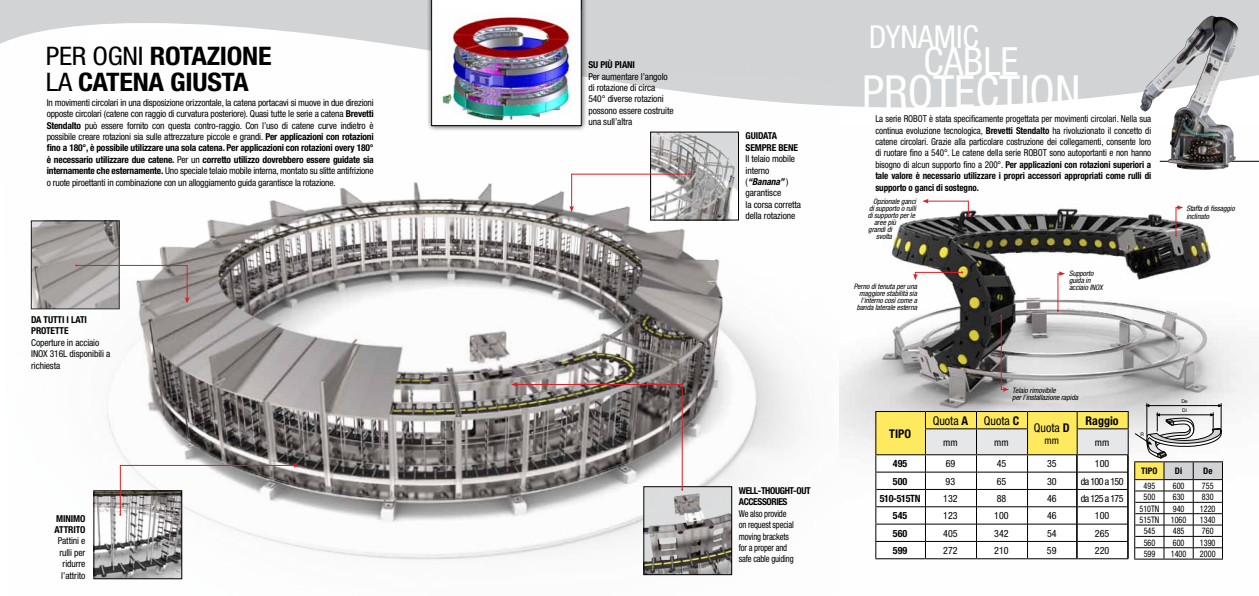
<style>
.page{position:relative;width:1259px;height:596px;background:#fff}
.page>*{position:absolute;margin:0;border:0;box-sizing:border-box;transform-origin:0 0}
.t1{font:condensed 45.7px "Helvetica Neue";color:#fff}
.t2{font:condensed 38.8px "Helvetica Neue";color:#fff}
.t3{font:condensed 31.6px "Helvetica Neue";color:#fff}
.t4{font:700 condensed 25.5px/26px "Helvetica Neue";letter-spacing:-.01em;color:#000;scale:1.1 1}
.t5{font:condensed 12px "Helvetica Neue";color:#000}
.t6{font:700 condensed 12px "Helvetica Neue";color:#000}
.t7{font:condensed 10px "Helvetica Neue";color:#000}
.t8{font:700 condensed 10px "Helvetica Neue";color:#000}
.t9{font:700 condensed 10px "Helvetica Neue";letter-spacing:-.03em;color:#000}
.t10{font:condensed 9.5px/11.4px "Helvetica Neue";letter-spacing:-.01em;color:#000}
.t11{font:condensed 9.5px/11.4px "Helvetica Neue";letter-spacing:-.01em;color:#000;text-align:justify;scale:.95 1}
.t12{font:condensed 9.5px/11.4px "Helvetica Neue";letter-spacing:-.01em;color:#000;scale:.9 1}
.t13{font:700 condensed 9.5px/11.4px "Helvetica Neue";letter-spacing:-.01em;color:#000}
.t14{font:700 condensed 9.5px/11.4px "Helvetica Neue";letter-spacing:-.04em;color:#000}
.t15{font:condensed 9px "Helvetica Neue";color:#000;scale:.9 1}
.t16{font:700 condensed 9px "Helvetica Neue";color:#000}
.t17{font:italic condensed 7.5px/7px "Helvetica Neue";letter-spacing:-.01em;color:#000}
.t18{font:5.1px/9.2px "Helvetica Neue";color:#000}
.s1{font-weight:400}
.s2{font-weight:700}
.s3{font-weight:700;font-style:italic}
</style>
<div class="page">
<div style="left:0;top:0;width:1259px;height:108px;background:#d1d3d4"></div>
<img style="left:1px;top:0;width:838px;height:580px">
<img style="left:839px;top:156px;width:420px;height:404px">
<svg style="left:1057px;top:271px;width:8px;height:40px"></svg>
<svg style="left:1175px;top:205px;width:8px;height:31px"></svg>
<svg style="left:1000px;top:314px;width:9px;height:77px"></svg>
<svg style="left:913px;top:271px;width:50px;height:9px"></svg>
<svg style="left:922px;top:199px;width:47px;height:17px"></svg>
<img style="left:645px;top:488px;width:85px;height:84px">
<div style="left:643px;top:486px;width:89px;height:88px;border:1px solid #000"></div>
<img style="left:652px;top:134px;width:84px;height:84px">
<svg style="left:75px;top:264px;width:114px;height:39px"></svg>
<svg style="left:569px;top:173px;width:121px;height:39px"></svg>
<svg style="left:511px;top:382px;width:172px;height:108px;background:#85807e"></svg>
<div style="left:426px;top:0;width:161px;height:132px;background:#000;opacity:.75"></div>
<img style="left:431px;top:0;width:150px;height:126px">
<img style="left:96px;top:492px;width:84px;height:84px">
<div style="left:94px;top:490px;width:88px;height:88px;border:1px solid #000"></div>
<svg style="left:119px;top:463px;width:181px;height:52px"></svg>
<hr style="left:1159px;top:161px;width:100px;height:1px;background:#000">
<img style="left:1140px;top:17px;width:95px;height:153px">
<svg style="left:875px;top:403px;width:348px;height:156px"></svg>
<h3 class="t4" style="left:46px;top:42px;width:207px"><span class="s1">PER OGNI</span> ROTAZIONE<br><span class="s1">LA</span> CATENA giusta</h3>
<p class="t10" style="left:47px;top:97px;width:328px;text-align:justify">In movimenti circolari in una disposizione orizzontale, la catena portacavi si muove in due direzioni opposte circolari (catene con raggio di curvatura posteriore). Quasi tutte le serie a catena <span class="s2">Brevetti Stendalto</span> può essere fornito con questa contro-raggio. Con l’uso di catene curve indietro è possibile creare rotazioni sia sulle attrezzature piccole e grandi. <span class="s2">Per applicazioni con rotazioni fino a 180°, è possibile utilizzare una sola catena. Per applicazioni con rotazioni overy 180° è necessario utilizzare due catene.</span> Per un <span class="s2">corretto utilizzo dovrebbero essere guidate sia internamente che esternamente.</span> Uno speciale telaio mobile interna, montato su slitte antifrizione o ruote piroettanti in combinazione con un alloggiamento guida garantisce la rotazione.</p>
<p class="t13" style="left:31px;top:313px;width:57px">DA TUTTI I LATI<br>PROTETTE</p>
<p class="t10" style="left:31px;top:336px;width:81px">Coperture in acciaio<br>INOX 316L disponibili a richiesta</p>
<p class="t13" style="left:55px;top:512px;width:32px">minimo attrito</p>
<p class="t10" style="left:58px;top:535px;width:29px;text-align:center">Pattini e rulli per ridurre l’attrito</p>
<p class="t13" style="left:588px;top:59px;width:48px">SU PIÙ PIANI</p>
<p class="t10" style="left:588px;top:70px;width:87px">Per aumentare l’angolo di rotazione di circa<br>540° diverse rotazioni possono essere costruite una sull’altra</p>
<p class="t13" style="left:745px;top:130px;width:54px">GUIDATA<br>SEMPRE BENE</p>
<p class="t10" style="left:745px;top:153px;width:57px">Il telaio mobile interno (<span class="s3">“Banana”</span> ) garantisce<br>la corsa corretta della rotazione</p>
<p class="t14" style="left:739px;top:484px;width:73px">WELL-THOUGHT-OUT<br>ACCESSORIES</p>
<p class="t12" style="left:739px;top:507px;width:62px">We also provide on request special moving brackets for a proper and safe cable guiding</p>
<h3 class="t3" style="left:868px;top:18px;width:112px">DYNAMIC</h3>
<h2 class="t2" style="left:923px;top:39px;width:96px">CABLE</h2>
<h1 class="t1" style="left:862px;top:65px;width:220px">PROTECTION</h1>
<p class="t11" style="left:875px;top:113px;width:292px">La serie ROBOT è stata specificamente progettata per movimenti circolari. Nella sua continua evoluzione tecnologica, <span class="s2">Brevetti Stendalto</span> ha rivoluzionato il concetto di catene circolari. Grazie alla particolare costruzione dei collegamenti, consente loro di ruotare fino a 540°. Le catene della serie ROBOT sono autoportanti e non hanno bisogno di alcun supporto fino a 200°. <span class="s2">Per applicazioni con rotazioni superiori a tale valore è necessario utilizzare i propri accessori appropriati come rulli di supporto o ganci di sostegno.</span></p>
<p class="t17" style="left:873px;top:198px;width:44px">Opzionale ganci</p>
<p class="t17" style="left:869px;top:205px;width:48px">di supporto o rulli</p>
<p class="t17" style="left:867px;top:212px;width:49px">di supporto per le</p>
<p class="t17" style="left:874px;top:219px;width:23px">aree più</p>
<p class="t17" style="left:868px;top:226px;width:25px">grandi di</p>
<p class="t17" style="left:876px;top:233px;width:17px">svolta</p>
<p class="t17" style="left:854px;top:283px;width:65px;text-align:right">Perno di tenuta per una maggiore stabilità sia l’interno così come a banda laterale esterna</p>
<p class="t17" style="left:1069px;top:269px;width:35px">Supporto guida in acciaio INOX</p>
<p class="t17" style="left:1186px;top:204px;width:50px;line-height:8px">Staffa di fissaggio inclinato</p>
<p class="t6" style="left:889px;top:426px;width:23px">TIPO</p>
<p class="t17" style="left:1012px;top:387px;width:67px">Telaio rimovibile<br>per l’installazione rapida</p>
<p class="t6" style="left:1085px;top:413px;width:35px">Raggio</p>
<p class="t5" style="left:932px;top:413px;width:37px">Quota <span class="s2">A</span></p>
<p class="t5" style="left:984px;top:413px;width:36px">Quota <span class="s2">C</span></p>
<p class="t5" style="left:1034px;top:420px;width:37px">Quota <span class="s2">D</span></p>
<p class="t7" style="left:1044px;top:434px;width:16px">mm</p>
<p class="t7" style="left:943px;top:436px;width:16px">mm</p>
<p class="t7" style="left:994px;top:436px;width:16px">mm</p>
<p class="t7" style="left:1095px;top:436px;width:16px">mm</p>
<p class="t18" style="left:1140px;top:429px;width:5px">R</p>
<p class="t18" style="left:1181px;top:396px;width:8px">De<br>Di</p>
<p class="t8" style="left:893px;top:457px;width:16px">495</p>
<p class="t7" style="left:945px;top:457px;width:11px">69</p>
<p class="t7" style="left:996px;top:457px;width:11px">45</p>
<p class="t7" style="left:1047px;top:457px;width:11px">35</p>
<p class="t7" style="left:1095px;top:457px;width:16px">100</p>
<p class="t8" style="left:893px;top:474px;width:16px">500</p>
<p class="t7" style="left:945px;top:475px;width:11px">93</p>
<p class="t7" style="left:996px;top:475px;width:11px">65</p>
<p class="t7" style="left:1047px;top:475px;width:11px">30</p>
<p class="t7" style="left:1080px;top:475px;width:44px">da 100 a 150</p>
<p class="t9" style="left:880px;top:492px;width:42px">510-515TN</p>
<p class="t7" style="left:943px;top:492px;width:16px">132</p>
<p class="t7" style="left:996px;top:492px;width:11px">88</p>
<p class="t7" style="left:1047px;top:492px;width:11px">46</p>
<p class="t7" style="left:1080px;top:492px;width:44px">da 125 a 175</p>
<p class="t8" style="left:893px;top:509px;width:16px">545</p>
<p class="t7" style="left:943px;top:509px;width:16px">123</p>
<p class="t7" style="left:994px;top:509px;width:16px">100</p>
<p class="t7" style="left:1047px;top:509px;width:11px">46</p>
<p class="t7" style="left:1095px;top:509px;width:16px">100</p>
<p class="t8" style="left:893px;top:526px;width:16px">560</p>
<p class="t7" style="left:943px;top:527px;width:16px">405</p>
<p class="t7" style="left:994px;top:527px;width:16px">342</p>
<p class="t7" style="left:1047px;top:527px;width:11px">54</p>
<p class="t7" style="left:1095px;top:527px;width:16px">265</p>
<p class="t8" style="left:893px;top:544px;width:16px">599</p>
<p class="t7" style="left:943px;top:544px;width:16px">272</p>
<p class="t7" style="left:994px;top:544px;width:16px">210</p>
<p class="t7" style="left:1047px;top:544px;width:11px">59</p>
<p class="t7" style="left:1095px;top:544px;width:16px">220</p>
<p class="t16" style="left:1141px;top:465px;width:18px">TIPO</p>
<p class="t16" style="left:1175px;top:465px;width:9px">Di</p>
<p class="t16" style="left:1203px;top:465px;width:11px">De</p>
<p class="t15" style="left:1143px;top:480px;width:14px">495</p>
<p class="t15" style="left:1172px;top:480px;width:14px">600</p>
<p class="t15" style="left:1202px;top:480px;width:14px">755</p>
<p class="t15" style="left:1143px;top:491px;width:14px">500</p>
<p class="t15" style="left:1172px;top:491px;width:14px">630</p>
<p class="t15" style="left:1202px;top:491px;width:14px">830</p>
<p class="t15" style="left:1139px;top:503px;width:24px">510TN</p>
<p class="t15" style="left:1172px;top:503px;width:14px">940</p>
<p class="t15" style="left:1200px;top:503px;width:19px">1220</p>
<p class="t15" style="left:1139px;top:514px;width:24px">515TN</p>
<p class="t15" style="left:1170px;top:514px;width:19px">1060</p>
<p class="t15" style="left:1200px;top:514px;width:19px">1340</p>
<p class="t15" style="left:1143px;top:525px;width:14px">545</p>
<p class="t15" style="left:1172px;top:525px;width:14px">485</p>
<p class="t15" style="left:1202px;top:525px;width:14px">760</p>
<p class="t15" style="left:1143px;top:537px;width:14px">560</p>
<p class="t15" style="left:1172px;top:537px;width:14px">600</p>
<p class="t15" style="left:1200px;top:537px;width:19px">1390</p>
<p class="t15" style="left:1143px;top:548px;width:14px">599</p>
<p class="t15" style="left:1170px;top:548px;width:19px">1400</p>
<p class="t15" style="left:1200px;top:548px;width:19px">2000</p>
</div>
